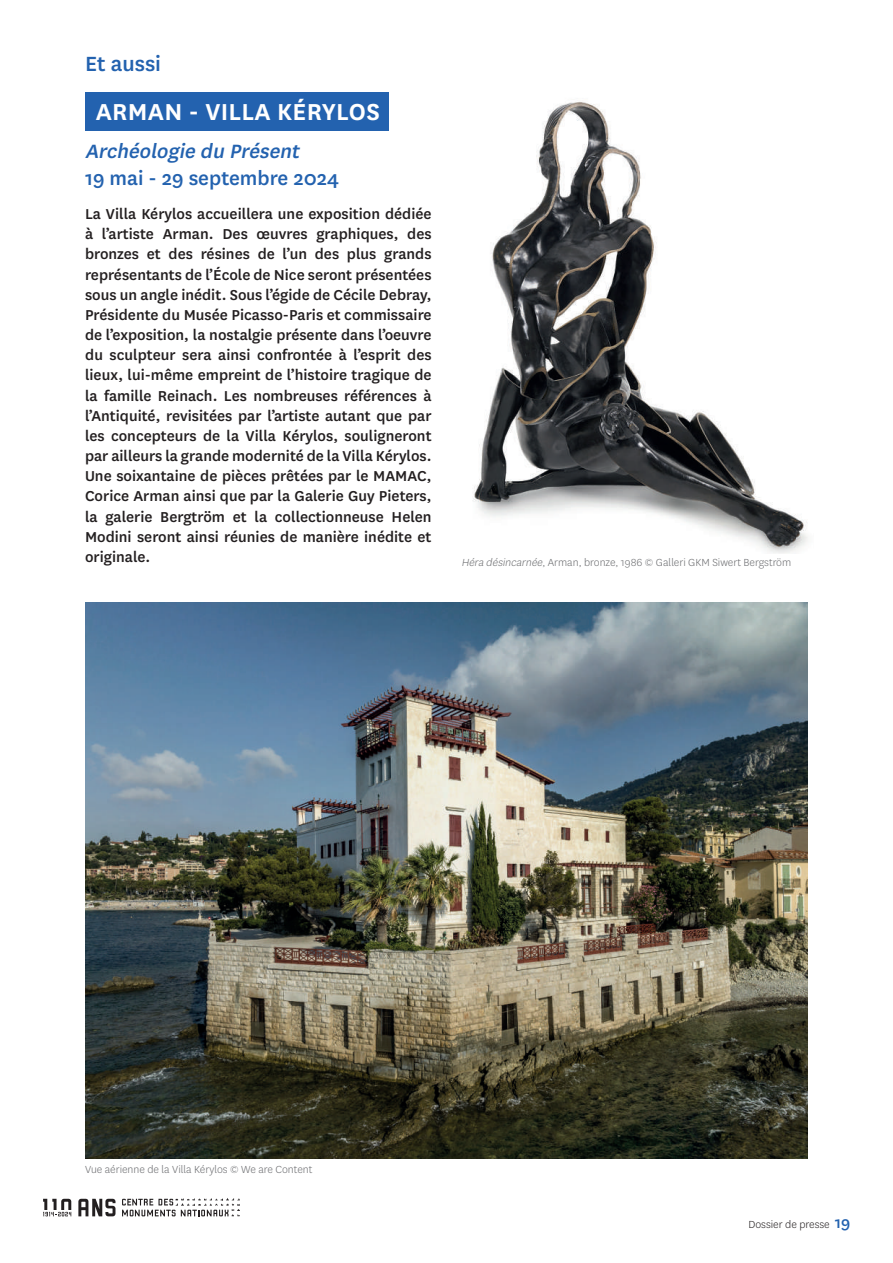
<style>
.page{position:relative;width:893px;height:1263px;background:#fff}
.page>*{position:absolute;margin:0;border:0;box-sizing:border-box;transform-origin:0 0}
.t1{font:600 27px "National";letter-spacing:.01em;color:#fff}
.t2{font:500 24px "National";color:#2362af}
.t3{font:500 22.5px "National";color:#2362af}
.t4{font:italic 500 22.5px "National";color:#2362af}
.t5{font:500 16.8px/20.1px "National";color:#231f20;text-align:justify}
.t6{font:300 12px "National";color:#6c6d70}
.t7{font:300 12px "National";color:#231f20}
.s1{font-style:italic}
.s2{font-weight:500;font-size:18px;color:#2362af}
</style>
<div class="page">
<svg style="left:78px;top:1199px;width:37px;height:17px"></svg>
<svg style="left:122px;top:1198px;width:118px;height:18px"></svg>
<svg style="left:43px;top:1199px;width:28px;height:17px"></svg>
<div style="left:85px;top:92px;width:303px;height:39px;background:#2362af"></div>
<img style="left:85px;top:603px;width:723px;height:556px">
<img style="left:472px;top:101px;width:336px;height:452px">
<h2 class="t2" style="left:85px;top:47px;width:78px">Et aussi</h2>
<h1 class="t1" style="left:96px;top:93px;width:286px">ARMAN - VILLA KÉRYLOS</h1>
<h3 class="t4" style="left:85px;top:136px;width:221px">Archéologie du Présent</h3>
<h3 class="t3" style="left:85px;top:163px;width:256px">19 mai - 29 septembre 2024</h3>
<p class="t5" style="left:85px;top:203px;width:348px">La Villa Kérylos accueillera une exposition dédiée à l’artiste Arman. Des œuvres graphiques, des bronzes et des résines de l’un des plus grands représentants de l’École de Nice seront présentées sous un angle inédit. Sous l’égide de Cécile Debray, Présidente du Musée Picasso-Paris et commissaire de l’exposition, la nostalgie présente dans l’oeuvre du sculpteur sera ainsi confrontée à l’esprit des lieux, lui-même empreint de l’histoire tragique de la famille Reinach. Les nombreuses références à l’Antiquité, revisitées par l’artiste autant que par les concepteurs de la Villa Kérylos, souligneront par ailleurs la grande modernité de la Villa Kérylos.<br>Une soixantaine de pièces prêtées par le MAMAC, Corice Arman ainsi que par la Galerie Guy Pieters, la galerie Bergtröm et la collectionneuse Helen Modini seront ainsi réunies de manière inédite et originale.</p>
<p class="t6" style="left:461px;top:555px;width:331px"><span class="s1">Héra désincarnée</span>, Arman, bronze, 1986 © Galleri GKM Siwert Bergström</p>
<p class="t6" style="left:85px;top:1161px;width:229px">Vue aérienne de la Villa Kérylos © We are Content</p>
<p class="t7" style="left:748px;top:1217px;width:104px">Dossier de presse <span class="s2">19</span></p>
</div>
